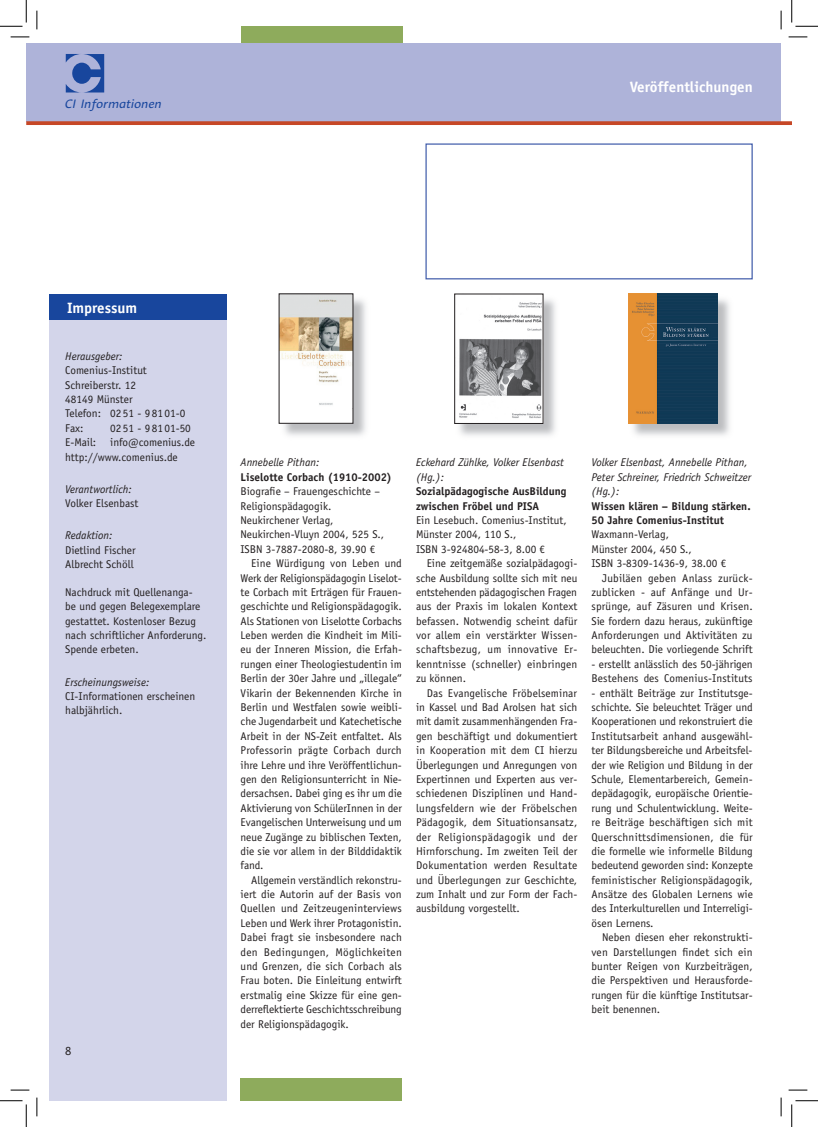
<style>
.page{position:relative;width:818px;height:1127px;background:#fff}
.page>*{position:absolute;margin:0;border:0;box-sizing:border-box;transform-origin:0 0}
.t1{font:700 15px "Officina Sans";color:#fff}
.t2{font:italic 12.5px "Linotype Aroma";color:#18469d}
.t3{font:12.5px "Officina Sans LT";color:#231f20}
.t4{font:11.25px/14.4px "Officina Sans LT";color:#231f20}
.t5{font:italic 11.25px/14.4px "Officina Sans";color:#231f20}
.t6{font:700 11.25px/14.4px "Officina Sans";color:#231f20}
.t7{font:11.25px "Officina Sans LT";letter-spacing:.02em;color:#231f20}
</style>
<div class="page">
<div style="left:49px;top:299px;width:177px;height:801px;background:#d3d5ea"></div>
<div style="left:241px;top:26px;width:161px;height:33px;background:#8eab5c"></div>
<div style="left:241px;top:1077px;width:161px;height:23px;background:#8eab5c"></div>
<div style="left:26px;top:44px;width:755px;height:78px;background:#aeb3d9"></div>
<svg style="left:26px;top:121px;width:766px;height:4px;background:#c44e31"></svg>
<svg style="left:66px;top:54px;width:38px;height:38px"></svg>
<div style="left:425px;top:143px;width:328px;height:136px;border:1px solid #4560ac"></div>
<div style="left:49px;top:294px;width:177px;height:25px;background:#18469d"></div>
<img style="left:280px;top:294px;width:86px;height:142px">
<img style="left:281px;top:295px;width:70px;height:126px">
<img style="left:455px;top:294px;width:101px;height:142px">
<img style="left:456px;top:296px;width:85px;height:125px">
<div style="left:454px;top:294px;width:89px;height:129px;border:1px solid #231f20"></div>
<img style="left:629px;top:294px;width:101px;height:142px">
<img style="left:628px;top:294px;width:89px;height:129px">
<svg style="left:11px;top:36px;width:18px;height:2px"></svg>
<svg style="left:788px;top:36px;width:19px;height:2px"></svg>
<svg style="left:11px;top:1089px;width:18px;height:1px"></svg>
<svg style="left:788px;top:1089px;width:19px;height:1px"></svg>
<svg style="left:36px;top:11px;width:2px;height:18px"></svg>
<svg style="left:36px;top:1097px;width:2px;height:18px"></svg>
<svg style="left:780px;top:11px;width:2px;height:18px"></svg>
<svg style="left:780px;top:1097px;width:2px;height:18px"></svg>
<svg style="left:0;top:0;width:27px;height:27px"></svg>
<svg style="left:0;top:1100px;width:27px;height:26px"></svg>
<svg style="left:791px;top:0;width:27px;height:27px"></svg>
<svg style="left:791px;top:1100px;width:27px;height:26px"></svg>
<p class="t2" style="left:65px;top:96px;width:98px">CI Informationen</p>
<h1 class="t1" style="left:630px;top:78px;width:125px">Veröffentlichungen</h1>
<h1 class="t1" style="left:67px;top:298px;width:72px">Impressum</h1>
<p class="t5" style="left:65px;top:349px;width:59px">Herausgeber:</p>
<p class="t4" style="left:65px;top:363px;width:122px">Comenius-Institut<br>Schreiberstr. 12<br>48149 Münster<br>Telefon: 02 51 - 9 81 01-0<br>Fax:</p>
<p class="t4" style="left:65px;top:420px;width:131px;text-indent:45px">02 51 - 9 81 01-50<br>E-Mail: info@comenius.de http://www.comenius.de</p>
<p class="t5" style="left:65px;top:481px;width:68px">Verantwortlich:</p>
<p class="t4" style="left:65px;top:496px;width:75px">Volker Elsenbast</p>
<p class="t5" style="left:65px;top:528px;width:49px">Redaktion:</p>
<p class="t4" style="left:65px;top:542px;width:72px">Dietlind Fischer<br>Albrecht Schöll</p>
<p class="t4" style="left:65px;top:585px;width:143px">Nachdruck mit Quellenanga&shy;be und gegen Belegexemplare gestattet. Kostenloser Bezug nach schriftlicher Anforderung.<br>Spende erbeten.</p>
<p class="t5" style="left:65px;top:674px;width:86px">Erscheinungsweise:</p>
<p class="t4" style="left:65px;top:688px;width:132px">CI-Informationen erscheinen halbjährlich.</p>
<p class="t3" style="left:65px;top:1043px;width:8px">8</p>
<p class="t5" style="left:241px;top:455px;width:80px">Annebelle Pithan:</p>
<p class="t6" style="left:241px;top:469px;width:153px">Liselotte Corbach (1910-2002)</p>
<p class="t4" style="left:241px;top:484px;width:141px">Biografie – Frauengeschichte –</p>
<p class="t4" style="left:241px;top:498px;width:92px">Religionspädagogik.</p>
<p class="t4" style="left:241px;top:513px;width:94px">Neukirchener Verlag,</p>
<p class="t4" style="left:241px;top:527px;width:145px">Neukirchen-Vluyn 2004, 525 S.,</p>
<p class="t4" style="left:241px;top:541px;width:136px">ISBN 3-7887-2080-8, 39.90 €</p>
<p class="t4" style="left:251px;top:556px;width:152px">Eine Würdigung von Leben und</p>
<p class="t4" style="left:241px;top:570px;width:163px">Werk der Religionspädagogin Liselot-</p>
<p class="t4" style="left:241px;top:585px;width:163px">te Corbach mit Erträgen für Frauen-</p>
<p class="t4" style="left:241px;top:599px;width:163px">geschichte und Religionspädagogik.</p>
<p class="t4" style="left:241px;top:613px;width:163px">Als Stationen von Liselotte Corbachs</p>
<p class="t4" style="left:241px;top:628px;width:163px">Leben werden die Kindheit im Mili-</p>
<p class="t4" style="left:241px;top:642px;width:163px">eu der Inneren Mission, die Erfah-</p>
<p class="t4" style="left:241px;top:656px;width:163px">rungen einer Theologiestudentin im</p>
<p class="t4" style="left:241px;top:671px;width:163px">Berlin der 30er Jahre und „illegale“</p>
<p class="t4" style="left:241px;top:685px;width:163px">Vikarin der Bekennenden Kirche in</p>
<p class="t4" style="left:241px;top:700px;width:163px">Berlin und Westfalen sowie weibli-</p>
<p class="t4" style="left:241px;top:714px;width:163px">che Jugendarbeit und Katechetische</p>
<p class="t4" style="left:241px;top:728px;width:163px">Arbeit in der NS-Zeit entfaltet. Als</p>
<p class="t4" style="left:241px;top:743px;width:163px">Professorin prägte Corbach durch</p>
<p class="t4" style="left:241px;top:757px;width:163px">ihre Lehre und ihre Veröffentlichun-</p>
<p class="t4" style="left:241px;top:771px;width:163px">gen den Religionsunterricht in Nie-</p>
<p class="t4" style="left:241px;top:786px;width:163px">dersachsen. Dabei ging es ihr um die</p>
<p class="t4" style="left:241px;top:800px;width:163px">Aktivierung von SchülerInnen in der</p>
<p class="t4" style="left:241px;top:815px;width:163px">Evangelischen Unterweisung und um</p>
<p class="t4" style="left:241px;top:829px;width:163px">neue Zugänge zu biblischen Texten,</p>
<p class="t4" style="left:241px;top:843px;width:163px">die sie vor allem in der Bilddidaktik</p>
<p class="t4" style="left:241px;top:858px;width:24px">fand.</p>
<p class="t4" style="left:251px;top:872px;width:152px">Allgemein verständlich rekonstru-</p>
<p class="t4" style="left:241px;top:886px;width:163px">iert die Autorin auf der Basis von</p>
<p class="t4" style="left:241px;top:901px;width:163px">Quellen und Zeitzeugeninterviews</p>
<p class="t4" style="left:241px;top:915px;width:163px">Leben und Werk ihrer Protagonistin.</p>
<p class="t4" style="left:241px;top:930px;width:163px">Dabei fragt sie insbesondere nach</p>
<p class="t7" style="left:241px;top:944px;width:163px">den Bedingungen, Möglichkeiten</p>
<p class="t4" style="left:241px;top:958px;width:163px">und Grenzen, die sich Corbach als</p>
<p class="t4" style="left:241px;top:973px;width:163px">Frau boten. Die Einleitung entwirft</p>
<p class="t4" style="left:241px;top:987px;width:163px">erstmalig eine Skizze für eine gen-</p>
<p class="t4" style="left:241px;top:1001px;width:163px">derreflektierte Geschichtsschreibung</p>
<p class="t4" style="left:241px;top:1016px;width:110px">der Religionspädagogik.</p>
<p class="t5" style="left:416px;top:455px;width:149px">Eckehard Zühlke, Volker Elsenbast (Hg.):</p>
<p class="t6" style="left:416px;top:484px;width:152px">Sozialpädagogische AusBildung zwischen Fröbel und PISA</p>
<p class="t4" style="left:416px;top:513px;width:152px">Ein Lesebuch. Comenius-Institut,<br>Münster 2004, 110 S.,<br>ISBN 3-924804-58-3, 8.00 €</p>
<p class="t4" style="left:416px;top:556px;width:163px;text-align:justify;text-indent:11px">Eine zeitgemäße sozialpädagogi&shy;sche Ausbildung sollte sich mit neu entstehenden pädagogischen Fragen aus der Praxis im lokalen Kontext befassen. Notwendig scheint dafür vor allem ein verstärkter Wissen&shy;schaftsbezug, um innovative Er&shy;kenntnisse (schneller) einbringen zu können.</p>
<p class="t4" style="left:416px;top:685px;width:163px;text-align:justify;text-indent:11px">Das Evangelische Fröbelseminar in Kassel und Bad Arolsen hat sich mit damit zusammenhängenden Fra&shy;gen beschäftigt und dokumentiert in Kooperation mit dem CI hierzu Überlegungen und Anregungen von Expertinnen und Experten aus ver&shy;schiedenen Disziplinen und Hand&shy;lungsfeldern wie der Fröbelschen Pädagogik, dem Situationsansatz, der Religionspädagogik und der Hirnforschung. Im zweiten Teil der Dokumentation werden Resultate und Überlegungen zur Geschichte, zum Inhalt und zur Form der Fach&shy;ausbildung vorgestellt.</p>
<p class="t5" style="left:591px;top:455px;width:161px">Volker Elsenbast, Annebelle Pithan,<br>Peter Schreiner, Friedrich Schweitzer (Hg.):</p>
<p class="t6" style="left:591px;top:498px;width:161px">Wissen klären – Bildung stärken.<br>50 Jahre Comenius-Institut</p>
<p class="t4" style="left:591px;top:527px;width:79px">Waxmann-Verlag,</p>
<p class="t4" style="left:591px;top:541px;width:102px">Münster 2004, 450 S.,</p>
<p class="t4" style="left:591px;top:556px;width:136px">ISBN 3-8309-1436-9, 38.00 €</p>
<p class="t7" style="left:602px;top:571px;width:152px">Jubiläen geben Anlass zurück-</p>
<p class="t4" style="left:591px;top:585px;width:163px">zublicken - auf Anfänge und Ur-</p>
<p class="t4" style="left:591px;top:599px;width:163px">sprünge, auf Zäsuren und Krisen.</p>
<p class="t4" style="left:591px;top:613px;width:163px">Sie fordern dazu heraus, zukünftige</p>
<p class="t4" style="left:591px;top:628px;width:163px">Anforderungen und Aktivitäten zu</p>
<p class="t4" style="left:591px;top:642px;width:163px">beleuchten. Die vorliegende Schrift</p>
<p class="t4" style="left:591px;top:656px;width:163px">- erstellt anlässlich des 50-jährigen<br>Bestehens des Comenius-Instituts</p>
<p class="t4" style="left:591px;top:685px;width:163px;text-align:justify">- enthält Beiträge zur Institutsge&shy;schichte. Sie beleuchtet Träger und Kooperationen und rekonstruiert die Institutsarbeit anhand ausgewähl&shy;ter Bildungsbereiche und Arbeitsfel&shy;der wie Religion und Bildung in der Schule, Elementarbereich, Gemein&shy;depädagogik, europäische Orientie&shy;rung und Schulentwicklung. Weite&shy;re Beiträge beschäftigen sich mit Querschnittsdimensionen, die für die formelle wie informelle Bildung bedeutend geworden sind: Konzepte feministischer Religionspädagogik, Ansätze des Globalen Lernens wie des Interkulturellen und Interreligi&shy;ösen Lernens.</p>
<p class="t4" style="left:591px;top:930px;width:163px;text-align:justify;text-indent:11px">Neben diesen eher rekonstrukti&shy;ven Darstellungen findet sich ein bunter Reigen von Kurzbeiträgen, die Perspektiven und Herausforde&shy;rungen für die künftige Institutsar&shy;beit benennen.</p>
</div>
